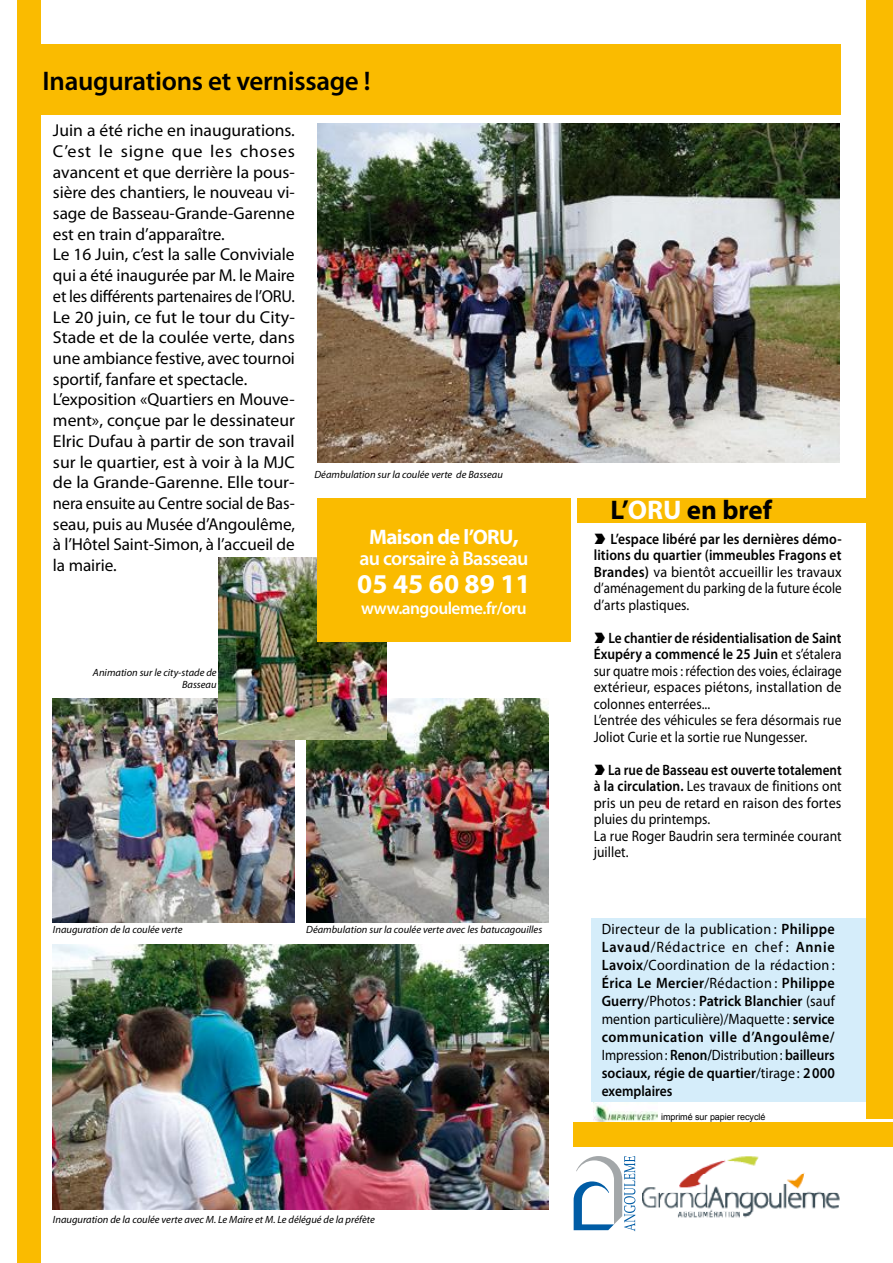
<style>
.page{position:relative;width:893px;height:1263px;background:#fff}
.page>*{position:absolute;margin:0;border:0;box-sizing:border-box;transform-origin:0 0}
.t1{font:700 27.3px "Myriad Pro";color:#fff}
.t2{font:600 27px "Myriad Pro";letter-spacing:-.01em;color:#000}
.t3{font:700 27px "Myriad Pro";color:#000}
.t4{font:700 21px "Myriad Pro";letter-spacing:-.03em;color:#fff}
.t5{font:600 19.8px "Myriad Pro";letter-spacing:-.03em;color:#fff}
.t6{font:600 17.4px "Myriad Pro";letter-spacing:-.03em;color:#fff}
.t7{font:17.25px/20.7px "Myriad Pro";letter-spacing:-.005em;color:#000}
.t8{font:15px/16.5px "Myriad Pro";letter-spacing:.005em;color:#000;scale:.9 1}
.t9{font:600 15px/18px "Myriad Pro";letter-spacing:.005em;color:#000;text-align:justify;scale:.94 1}
.t10{font:15px/16.5px "Myriad Pro";letter-spacing:.005em;color:#000;text-align:justify;scale:.94 1}
.t11{font:italic 10.5px/12.6px "Myriad Pro";color:#000;text-align:right}
.t12{font:9px "Arial";letter-spacing:-.005em;color:#000}
.s1{font-size:23.55px}
.s2{color:#fff}
.s3{font-weight:600}
.s4{font-weight:400}
</style>
<div class="page">
<div style="left:17px;top:0;width:23px;height:1263px;background:#fabb00"></div>
<img style="left:594px;top:1102px;width:63px;height:21px">
<div style="left:591px;top:918px;width:302px;height:184px;background:#d5edfa"></div>
<div style="left:21px;top:44px;width:819px;height:71px;background:#fabb00"></div>
<div style="left:574px;top:1123px;width:319px;height:24px;background:#fabb00"></div>
<div style="left:577px;top:498px;width:316px;height:24px;background:#fabb00"></div>
<img style="left:642px;top:1156px;width:198px;height:62px">
<svg style="left:574px;top:1156px;width:61px;height:75px"></svg>
<img style="left:317px;top:123px;width:523px;height:339px">
<img style="left:53px;top:699px;width:242px;height:224px">
<img style="left:53px;top:944px;width:495px;height:265px">
<img style="left:306px;top:699px;width:242px;height:224px">
<img style="left:219px;top:557px;width:168px;height:183px">
<div style="left:866px;top:0;width:27px;height:1118px;background:#fabb00"></div>
<div style="left:317px;top:498px;width:254px;height:144px;background:#fabb00"></div>
<h2 class="t2" style="left:43px;top:63px;width:330px">Inaugurations et vernissage !</h2>
<p class="t7" style="left:53px;top:120px;width:244px">Juin a été riche en inaugurations.<br>C’est le signe que les choses avancent et que derrière la pous&shy;sière des chantiers, le nouveau vi&shy;sage de Basseau-Grande-Garenne est en train d’apparaître.<br>Le 16 Juin, c’est la salle Conviviale qui a été inaugurée par M. le Maire et les différents partenaires de l’ORU.<br>Le 20 juin, ce fut le tour du City-<br>Stade et de la coulée verte, dans une ambiance festive, avec tournoi sportif, fanfare et spectacle.<br>L’exposition «Quartiers en Mouve&shy;ment», conçue par le dessinateur<br>Elric Dufau à partir de son travail sur le quartier, est à voir à la MJC de la Grande-Garenne. Elle tour&shy;nera ensuite au Centre social de Bas&shy;seau, puis au Musée d’Angoulême, à l’Hôtel Saint-Simon, à l’accueil de la mairie.</p>
<p class="t11" style="left:314px;top:468px;width:190px">Déambulation sur la coulée verte de Basseau</p>
<p class="t4" style="left:369px;top:523px;width:151px">Maison de l’ORU<span class="s1">,</span></p>
<p class="t5" style="left:359px;top:545px;width:171px">au corsaire à Basseau</p>
<h1 class="t1" style="left:357px;top:566px;width:175px">05 45 60 89 11</h1>
<p class="t6" style="left:361px;top:597px;width:167px">www.angouleme.fr/oru</p>
<p class="t11" style="left:93px;top:666px;width:125px">Animation sur le city-stade de<br>Basseau</p>
<p class="t11" style="left:53px;top:923px;width:131px">Inauguration de la coulée verte</p>
<p class="t11" style="left:306px;top:923px;width:238px">Déambulation sur la coulée verte avec les batucagouilles</p>
<p class="t11" style="left:53px;top:1213px;width:323px">Inauguration de la coulée verte avec M. Le Maire et M. Le délégué de la préfète</p>
<h2 class="t3" style="left:610px;top:492px;width:163px">L’<span class="s2">ORU</span> en bref</h2>
<p class="t10" style="left:594px;top:530px;width:265px">❱ <span class="s3">L’espace libéré par les dernières démo&shy;litions du quartier (immeubles Fragons et Brandes)</span> va bientôt accueillir les travaux d’aménagement du parking de la future école d’arts plastiques.</p>
<p class="t8" style="left:594px;top:629px;width:277px">❱ <span class="s3">Le chantier de résidentialisation de Saint Éxupéry a commencé le 25 Juin</span> et s’étalera sur quatre mois : réfection des voies, éclairage extérieur, espaces piétons, installation de colonnes enterrées...<br>L’entrée des véhicules se fera désormais rue Joliot Curie et la sortie rue Nungesser.</p>
<p class="t8" style="left:594px;top:761px;width:277px">❱ <span class="s3">La rue de Basseau est ouverte totalement à la circulation.</span> Les travaux de finitions ont pris un peu de retard en raison des fortes pluies du printemps.<br>La rue Roger Baudrin sera terminée courant juillet.</p>
<p class="t9" style="left:602px;top:919px;width:249px"><span class="s4">Directeur de la publication :</span> Philippe Lavaud<span class="s4">/Rédactrice en chef :</span> Annie Lavoix<span class="s4">/Coordination de la rédaction :<br></span>Érica Le Mercier<span class="s4">/Rédaction :</span> Philippe Guerry<span class="s4">/Photos:</span> Patrick Blanchier <span class="s4">(sauf mention particulière)/Maquette :</span> service communication ville d’Angoulême/ <span class="s4">Impression:</span> Renon/<span class="s4">Distribution:</span> bailleurs sociaux, régie de quartier<span class="s4">/tirage :</span> 2000 exemplaires</p>
<p class="t12" style="left:661px;top:1110px;width:106px">imprimé sur papier recyclé</p>
</div>
